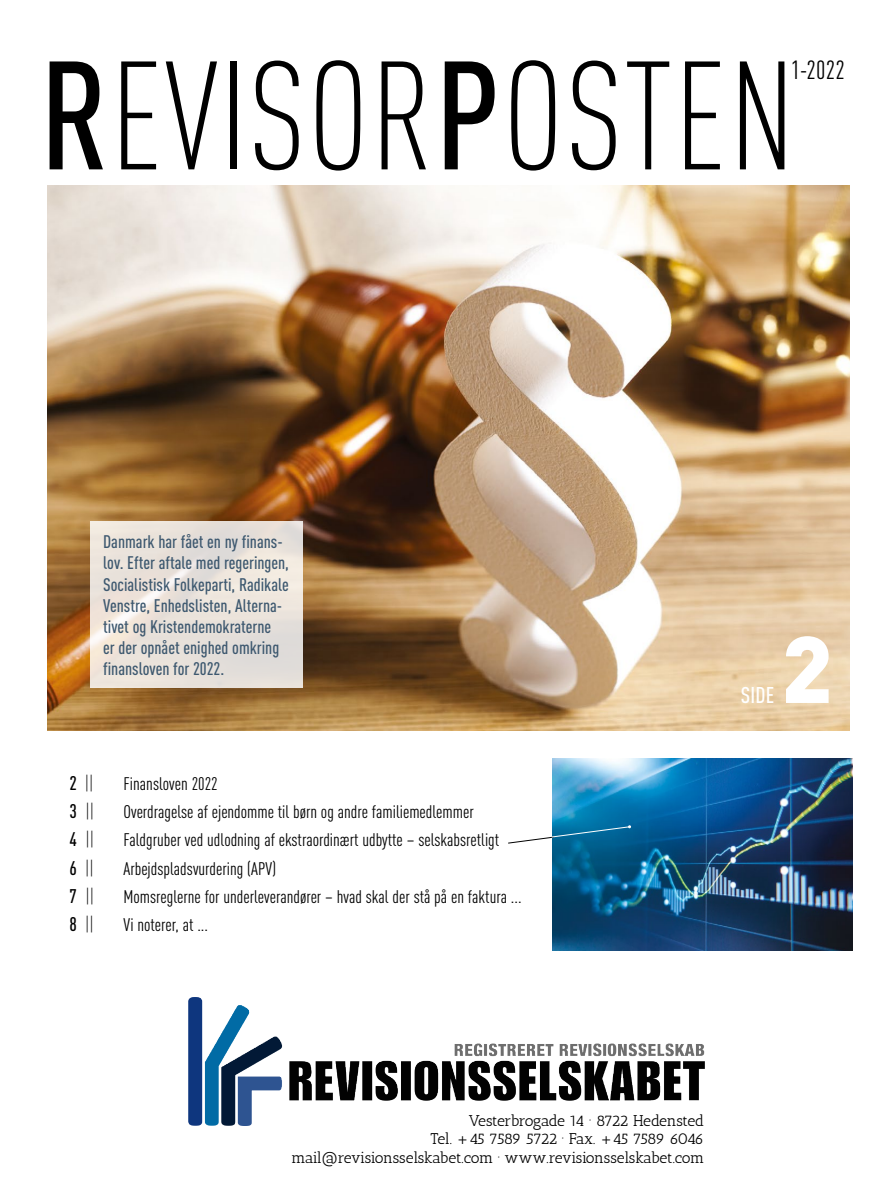
<style>
.page{position:relative;width:893px;height:1191px;background:#fff}
.page>*{position:absolute;margin:0;border:0;box-sizing:border-box;transform-origin:0 0}
.t1{font:300 condensed 151.5px "DINOT";letter-spacing:.01em;color:#000}
.t2{font:900 93px "DINOT";color:#fff}
.t3{font:condensed 25.95px "DINOT";color:#000}
.t4{font:500 condensed 22.5px "DINOT";color:#fff}
.t5{font:300 condensed 19.5px "DINOT";color:#000}
.t6{font:condensed 18px "DINOT";color:#000}
.t7{font:500 condensed 18px/21px "DINOT";color:#3d586f}
.t8{font:15.6px/18.6px "Antic Slab";letter-spacing:-.035em;color:#000;text-align:right}
.s1{font-weight:500}
</style>
<div class="page">
<img style="left:48px;top:186px;width:802px;height:544px">
<svg style="left:90px;top:521px;width:212px;height:166px;background:#e9e2db"></svg>
<img style="left:553px;top:758px;width:300px;height:192px">
<svg style="left:508px;top:825px;width:123px;height:18px"></svg>
<img style="left:189px;top:997px;width:515px;height:128px">
<h1 class="t1" style="left:40px;top:30px;width:757px"><span class="s1">R</span>EVISOR<span class="s1">P</span>OSTEN</h1>
<h3 class="t3" style="left:791px;top:55px;width:55px">1-2022</h3>
<p class="t7" style="left:103px;top:531px;width:187px">Danmark har fået en ny finans&shy;lov. Efter aftale med regeringen,<br>Socialistisk Folkeparti, Radikale<br>Venstre, Enhedslisten, Alterna&shy;tivet og Kristendemokraterne<br>er der opnået enighed omkring finansloven for 2022.</p>
<p class="t5" style="left:70px;top:772px;width:26px"><span class="s1">2</span> ||</p>
<p class="t6" style="left:124px;top:773px;width:96px">Finansloven 2022</p>
<p class="t5" style="left:70px;top:800px;width:26px"><span class="s1">3</span> ||</p>
<p class="t6" style="left:124px;top:801px;width:352px">Overdragelse af ejendomme til børn og andre familiemedlemmer</p>
<p class="t5" style="left:70px;top:828px;width:26px"><span class="s1">4</span> ||</p>
<p class="t6" style="left:124px;top:829px;width:377px">Faldgruber ved udlodning af ekstraordinært udbytte – selskabsretligt</p>
<p class="t5" style="left:70px;top:856px;width:26px"><span class="s1">6</span> ||</p>
<p class="t6" style="left:124px;top:858px;width:154px">Arbejdspladsvurdering (APV)</p>
<p class="t5" style="left:70px;top:885px;width:26px"><span class="s1">7</span> ||</p>
<p class="t6" style="left:124px;top:886px;width:400px">Momsreglerne for underleverandører – hvad skal der stå på en faktura ...</p>
<p class="t5" style="left:70px;top:913px;width:26px"><span class="s1">8</span> ||</p>
<p class="t6" style="left:124px;top:914px;width:86px">Vi noterer, at ...</p>
<p class="t4" style="left:741px;top:681px;width:35px">SIDE</p>
<h2 class="t2" style="left:781px;top:607px;width:53px">2</h2>
<p class="t8" style="left:292px;top:1111px;width:414px">Vesterbrogade 14 · 8722 Hedensted<br>Tel. +45 7589 5722 · Fax. +45 7589 6046 mail@revisionsselskabet.com · www.revisionsselskabet.com</p>
</div>
